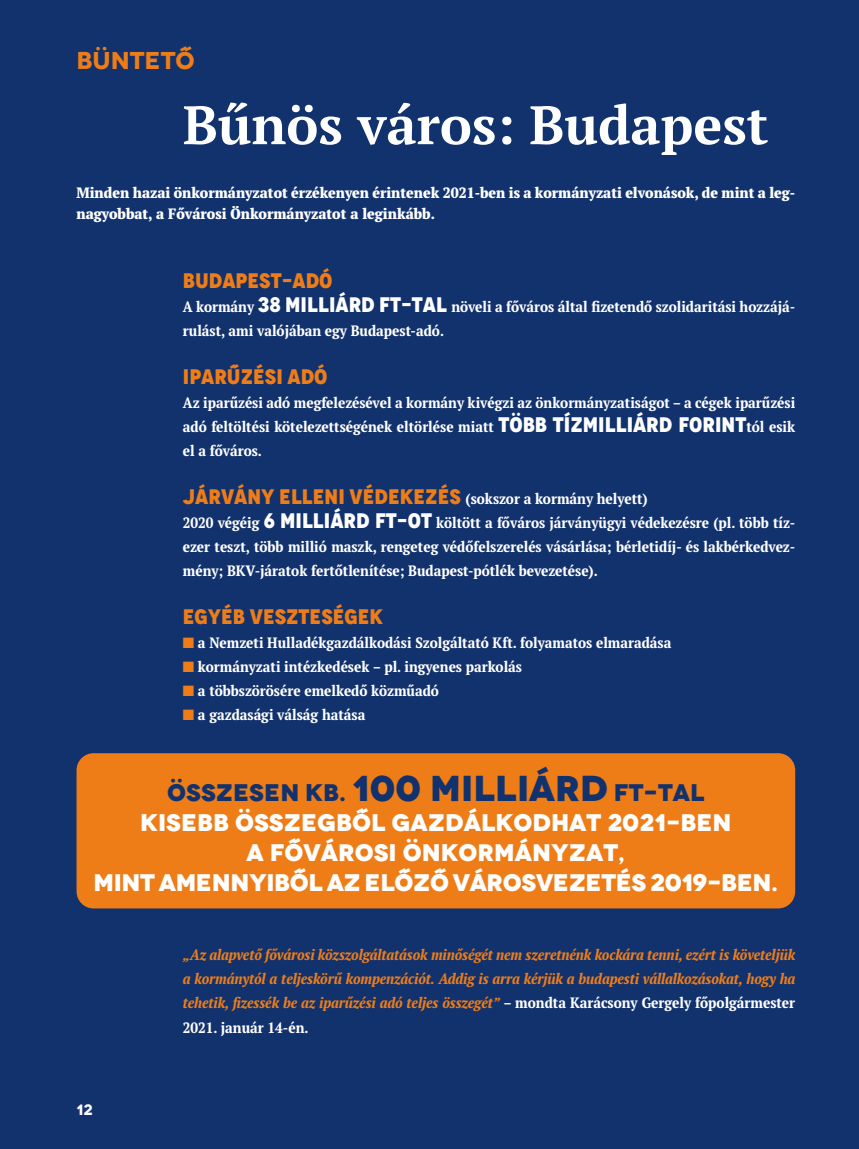
<style>
.page{position:relative;width:859px;height:1149px;background:#fff}
.page>*{position:absolute;margin:0;border:0;box-sizing:border-box;transform-origin:0 0}
.t1{font:700 54px "PT Serif Pro";color:#fff}
.t2{font:700 expanded 24.3px "Novecento";color:#ef7d17}
.t3{font:800 expanded 24px/30px "Novecento";color:#fff;text-align:center}
.t4{font:700 21px "Novecento Narrow Ult";color:#ef7d17}
.t5{font:700 15px/24px "PT Serif Pro Narrow";color:#fff}
.t6{font:italic 700 15px/24px "PT Serif Pro Narrow";color:#ef7d17;text-align:justify}
.t7{font:800 15px/21px "PT Serif Pro Narrow";color:#fff}
.t8{font:700 expanded 15px "Novecento";color:#fff}
.s1{font-family:"Novecento Narrow Ult";font-size:21px}
.s2{font-family:"Novecento Narrow Ult";font-size:21px;color:#ef7d17}
.s3{color:#ef7d17}
.s4{color:#12326e}
.s5{font-size:36px;color:#12326e}
.s6{font-style:normal;color:#fff}
</style>
<div class="page">
<div style="left:0;top:0;width:859px;height:1148px;background:#12326e"></div>
<div style="left:77px;top:753px;width:718px;height:155px;background:#ef7d17;border-radius:17px"></div>
<h2 class="t2" style="left:77px;top:46px;width:120px">Büntető</h2>
<h1 class="t1" style="left:183px;top:89px;width:587px">Bűnös város: Budapest</h1>
<p class="t7" style="left:77px;top:182px;width:720px">Minden hazai önkormányzatot érzékenyen érintenek 2021-ben is a kormányzati elvonások, de mint a leg&shy;nagyobbat, a Fővárosi Önkormányzatot a leginkább.</p>
<h3 class="t4" style="left:183px;top:267px;width:151px">BUDAPEST-ADÓ</h3>
<p class="t5" style="left:183px;top:294px;width:614px">A kormány <span class="s1">38 MILLIÁRD FT-TAL</span> növeli a főváros által fizetendő szolidaritási hozzájá&shy;rulást, ami valójában egy Budapest-adó.</p>
<h3 class="t4" style="left:183px;top:363px;width:146px">IPARŰZÉSI ADÓ</h3>
<p class="t5" style="left:183px;top:390px;width:614px;text-align:justify">Az iparűzési adó megfelezésével a kormány kivégzi az önkormányzatiságot – a cégek iparűzési adó feltöltési kötelezettségének eltörlése miatt <span class="s1">TÖBB TÍZMILLIÁRD FORINT</span>tól esik el a főváros.</p>
<p class="t5" style="left:183px;top:486px;width:614px"><span class="s2">JÁRVÁNY ELLENI VÉDEKEZÉS</span> (sokszor a kormány helyett)<br>2020 végéig <span class="s1">6 MILLIÁRD FT-OT</span> költött a főváros járványügyi védekezésre (pl. több tíz&shy;ezer teszt, több millió maszk, rengeteg védőfelszerelés vásárlása; bérletidíj- és lakbérkedvez&shy;mény; BKV-járatok fertőtlenítése; Budapest-pótlék bevezetése).</p>
<h3 class="t4" style="left:183px;top:603px;width:202px">EGYÉB VESZTESÉGEK</h3>
<p class="t5" style="left:183px;top:630px;width:490px"><span class="s3">■</span> a Nemzeti Hulladékgazdálkodási Szolgáltató Kft. folyamatos elmaradása</p>
<p class="t5" style="left:183px;top:654px;width:341px"><span class="s3">■</span> kormányzati intézkedések – pl. ingyenes parkolás</p>
<p class="t5" style="left:183px;top:678px;width:258px"><span class="s3">■</span> a többszörösére emelkedő közműadó</p>
<p class="t5" style="left:183px;top:702px;width:184px"><span class="s3">■</span> a gazdasági válság hatása</p>
<h3 class="t3" style="left:94px;top:777px;width:686px"><span class="s4">ÖSSZESEN KB.</span> <span class="s5">100 MILLIÁRD</span> <span class="s4">FT-TAL<br></span>KISEBB ÖSSZEGBŐL GAZDÁLKODHAT 2021-BEN<br>A FŐVÁROSI ÖNKORMÁNYZAT,<br>MINT AMENNYIBŐL AZ ELŐZŐ VÁROSVEZETÉS 2019-BEN.</h3>
<p class="t8" style="left:77px;top:1099px;width:18px">12</p>
<p class="t6" style="left:183px;top:942px;width:614px">„Az alapvető fővárosi közszolgáltatások minőségét nem szeretnénk kockára tenni, ezért is követeljük a kormánytól a teljeskörű kompenzációt. Addig is arra kérjük a budapesti vállalkozásokat, hogy ha tehetik, fizessék be az iparűzési adó teljes összegét” <span class="s6">– mondta Karácsony Gergely főpolgármester 2021. január 14-én.</span></p>
</div>
